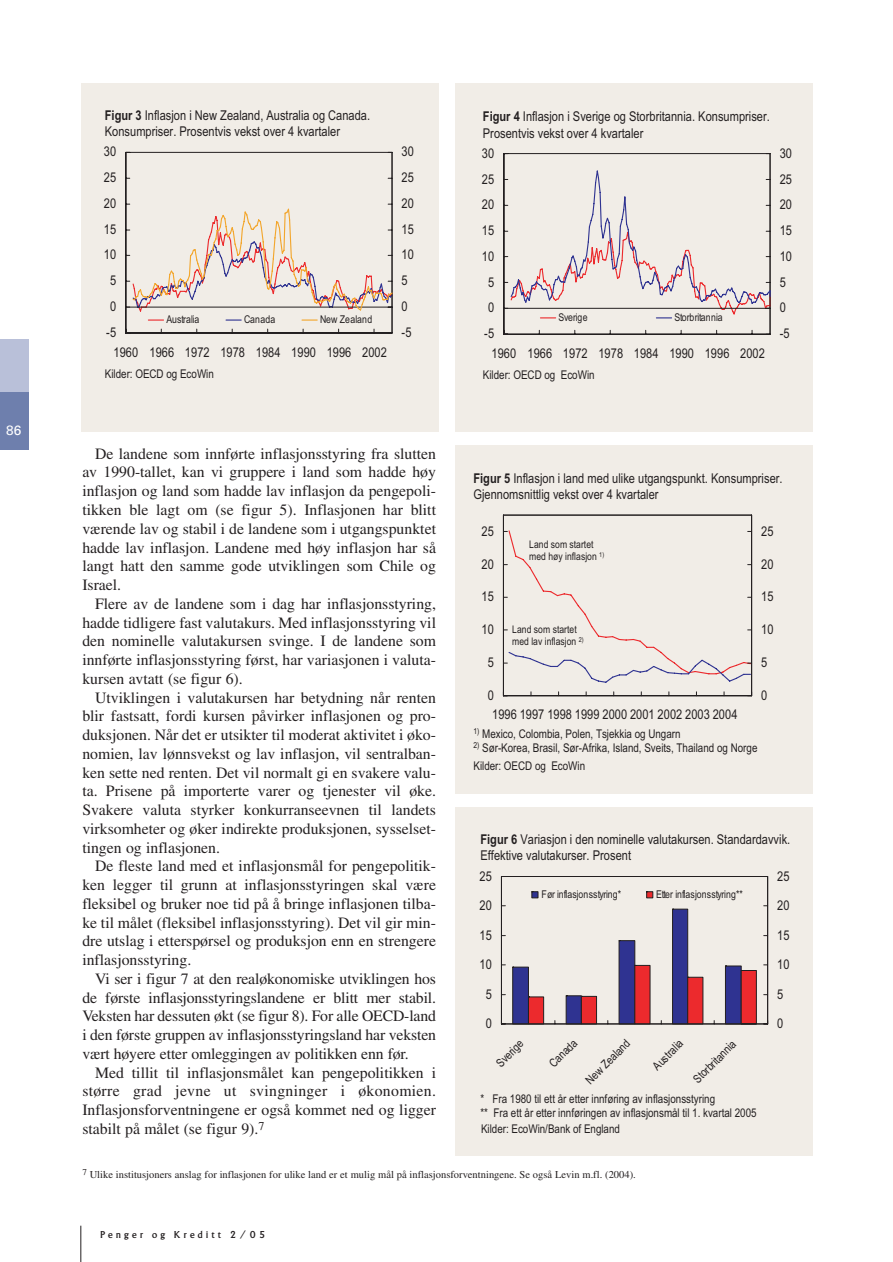
<style>
.page{position:relative;width:893px;height:1262px;background:#fff}
.page>*{position:absolute;margin:0;border:0;box-sizing:border-box;transform-origin:0 0}
.t1{font:15.75px/18.8px "Times";color:#231f20;text-align:justify}
.t2{font:13.5px/16.2px "Arial Narrow";color:#231f20}
.t3{font:13.5px "Univers";color:#fff}
.t4{font:12px/14.4px "Arial Narrow";color:#231f20}
.t5{font:11.85px "Arial Narrow";color:#231f20}
.t6{font:10.65px "Arial Narrow";letter-spacing:-.01em;color:#231f20}
.t7{font:10.65px "Arial Narrow";letter-spacing:.02em;color:#231f20}
.t8{font:10.5px "Times";color:#231f20}
.t9{font:10.5px/12.6px "Arial Narrow";color:#231f20}
.t10{font:10.5px "Albertus";letter-spacing:.31em;color:#231f20}
.s1{font-weight:700}
</style>
<div class="page">
<hr style="left:80px;top:1225px;width:1px;height:37px;background:#231f20">
<div style="left:0;top:339px;width:28px;height:110px;background:#b9c0d9"></div>
<div style="left:0;top:392px;width:28px;height:57px;background:#6e7fad"></div>
<div style="left:455px;top:84px;width:357px;height:348px;background:#f1ede7"></div>
<hr style="left:504px;top:153px;width:266px;height:1px;background:#231f20">
<hr style="left:503px;top:154px;width:1px;height:180px;background:#231f20">
<hr style="left:504px;top:334px;width:266px;height:1px;background:#231f20">
<hr style="left:769px;top:154px;width:1px;height:180px;background:#231f20">
<svg style="left:504px;top:170px;width:267px;height:148px"></svg>
<div style="left:455px;top:445px;width:357px;height:348px;background:#f1ede7"></div>
<hr style="left:503px;top:515px;width:1px;height:180px;background:#231f20">
<hr style="left:503px;top:695px;width:248px;height:1px;background:#231f20">
<hr style="left:751px;top:515px;width:1px;height:180px;background:#231f20">
<hr style="left:503px;top:515px;width:248px;height:1px;background:#231f20">
<svg style="left:504px;top:530px;width:247px;height:153px"></svg>
<div style="left:455px;top:806px;width:357px;height:349px;background:#f1ede7"></div>
<svg style="left:501px;top:876px;width:267px;height:148px"></svg>
<div style="left:81px;top:84px;width:357px;height:348px;background:#f1ede7"></div>
<hr style="left:126px;top:152px;width:266px;height:1px;background:#231f20">
<hr style="left:126px;top:152px;width:1px;height:181px;background:#231f20">
<hr style="left:126px;top:333px;width:266px;height:1px;background:#231f20">
<hr style="left:392px;top:152px;width:1px;height:181px;background:#231f20">
<svg style="left:126px;top:204px;width:267px;height:108px"></svg>
<svg style="left:148px;top:319px;width:15px;height:2px"></svg>
<svg style="left:226px;top:319px;width:15px;height:2px"></svg>
<svg style="left:302px;top:319px;width:15px;height:2px"></svg>
<p class="t3" style="left:6px;top:425px;width:17px">86</p>
<p class="t2" style="left:105px;top:108px;width:267px"><span class="s1">Figur 3</span> Inflasjon i New Zealand, Australia og Canada.<br>Konsumpriser. Prosentvis vekst over 4 kvartaler</p>
<p class="t2" style="left:483px;top:110px;width:288px"><span class="s1">Figur 4</span> Inflasjon i Sverige og Storbritannia. Konsumpriser.<br>Prosentvis vekst over 4 kvartaler</p>
<p class="t2" style="left:104px;top:145px;width:14px">30</p>
<p class="t2" style="left:401px;top:145px;width:14px">30</p>
<p class="t2" style="left:482px;top:146px;width:14px">30</p>
<p class="t2" style="left:779px;top:146px;width:14px">30</p>
<p class="t2" style="left:104px;top:171px;width:14px">25</p>
<p class="t2" style="left:401px;top:171px;width:14px">25</p>
<p class="t2" style="left:482px;top:172px;width:14px">25</p>
<p class="t2" style="left:779px;top:172px;width:14px">25</p>
<p class="t2" style="left:104px;top:197px;width:14px">20</p>
<p class="t2" style="left:401px;top:197px;width:14px">20</p>
<p class="t2" style="left:482px;top:198px;width:14px">20</p>
<p class="t2" style="left:779px;top:198px;width:14px">20</p>
<p class="t2" style="left:104px;top:222px;width:14px">15</p>
<p class="t2" style="left:401px;top:222px;width:14px">15</p>
<p class="t2" style="left:482px;top:224px;width:14px">15</p>
<p class="t2" style="left:779px;top:224px;width:14px">15</p>
<p class="t2" style="left:104px;top:248px;width:14px">10</p>
<p class="t2" style="left:401px;top:248px;width:14px">10</p>
<p class="t2" style="left:482px;top:249px;width:14px">10</p>
<p class="t2" style="left:779px;top:249px;width:14px">10</p>
<p class="t2" style="left:110px;top:274px;width:8px">5</p>
<p class="t2" style="left:401px;top:274px;width:8px">5</p>
<p class="t2" style="left:488px;top:275px;width:8px">5</p>
<p class="t2" style="left:779px;top:275px;width:8px">5</p>
<p class="t2" style="left:110px;top:300px;width:8px">0</p>
<p class="t6" style="left:166px;top:316px;width:34px">Australia</p>
<p class="t6" style="left:244px;top:316px;width:33px">Canada</p>
<p class="t7" style="left:320px;top:316px;width:54px">New Zealand</p>
<p class="t2" style="left:401px;top:300px;width:8px">0</p>
<p class="t2" style="left:488px;top:301px;width:8px">0</p>
<p class="t6" style="left:558px;top:314px;width:31px">Sverige</p>
<p class="t6" style="left:674px;top:314px;width:50px">Storbritannia</p>
<p class="t2" style="left:779px;top:301px;width:8px">0</p>
<p class="t2" style="left:106px;top:325px;width:12px">-5</p>
<p class="t2" style="left:401px;top:325px;width:12px">-5</p>
<p class="t2" style="left:484px;top:327px;width:12px">-5</p>
<p class="t2" style="left:779px;top:327px;width:12px">-5</p>
<p class="t2" style="left:113px;top:345px;width:275px">1960 1966 1972 1978 1984 1990 1996 2002</p>
<p class="t2" style="left:491px;top:346px;width:275px">1960 1966 1972 1978 1984 1990 1996 2002</p>
<p class="t4" style="left:105px;top:367px;width:111px">Kilder: OECD og EcoWin</p>
<p class="t4" style="left:483px;top:369px;width:113px">Kilder: OECD og EcoWin</p>
<p class="t1" style="left:82px;top:445px;width:355px;text-indent:13px">De landene som innførte inflasjonsstyring fra slutten av 1990-tallet, kan vi gruppere i land som hadde høy inflasjon og land som hadde lav inflasjon da pengepoli&shy;tikken ble lagt om (se figur 5). Inflasjonen har blitt værende lav og stabil i de landene som i utgangspunktet hadde lav inflasjon. Landene med høy inflasjon har så langt hatt den samme gode utviklingen som Chile og Israel.</p>
<p class="t1" style="left:82px;top:595px;width:355px;text-indent:13px">Flere av de landene som i dag har inflasjonsstyring, hadde tidligere fast valutakurs. Med inflasjonsstyring vil den nominelle valutakursen svinge. I de landene som innførte inflasjonsstyring først, har variasjonen i valuta&shy;kursen avtatt (se figur 6).</p>
<p class="t1" style="left:82px;top:689px;width:355px;text-indent:13px">Utviklingen i valutakursen har betydning når renten blir fastsatt, fordi kursen påvirker inflasjonen og pro&shy;duksjonen. Når det er utsikter til moderat aktivitet i øko&shy;nomien, lav lønnsvekst og lav inflasjon, vil sentralban&shy;ken sette ned renten. Det vil normalt gi en svakere valu&shy;ta. Prisene på importerte varer og tjenester vil øke.<br>Svakere valuta styrker konkurranseevnen til landets virksomheter og øker indirekte produksjonen, sysselset&shy;tingen og inflasjonen.</p>
<p class="t1" style="left:82px;top:858px;width:355px;text-indent:13px">De fleste land med et inflasjonsmål for pengepolitik&shy;ken legger til grunn at inflasjonsstyringen skal være fleksibel og bruker noe tid på å bringe inflasjonen tilba&shy;ke til målet (fleksibel inflasjonsstyring). Det vil gir min&shy;dre utslag i etterspørsel og produksjon enn en strengere inflasjonsstyring.</p>
<p class="t1" style="left:82px;top:970px;width:355px;text-indent:13px">Vi ser i figur 7 at den realøkonomiske utviklingen hos de første inflasjonsstyringslandene er blitt mer stabil.<br>Veksten har dessuten økt (se figur 8). For alle OECD-land i den første gruppen av inflasjonsstyringsland har veksten vært høyere etter omleggingen av politikken enn før.</p>
<p class="t1" style="left:82px;top:1064px;width:355px;text-indent:13px">Med tillit til inflasjonsmålet kan pengepolitikken i større grad jevne ut svingninger i økonomien.<br>Inflasjonsforventningene er også kommet ned og ligger stabilt på målet (se figur 9).<sup>7</sup></p>
<p class="t2" style="left:473px;top:471px;width:311px"><span class="s1">Figur 5</span> Inflasjon i land med ulike utgangspunkt. Konsumpriser.<br>Gjennomsnittlig vekst over 4 kvartaler</p>
<p class="t2" style="left:481px;top:524px;width:14px">25</p>
<p class="t2" style="left:761px;top:524px;width:14px">25</p>
<p class="t2" style="left:481px;top:557px;width:14px">20</p>
<p class="t9" style="left:529px;top:539px;width:76px">Land som startet med høy inflasjon <sup>1)</sup></p>
<p class="t2" style="left:761px;top:557px;width:14px">20</p>
<p class="t2" style="left:481px;top:590px;width:14px">15</p>
<p class="t2" style="left:761px;top:590px;width:14px">15</p>
<p class="t2" style="left:481px;top:622px;width:14px">10</p>
<p class="t9" style="left:512px;top:624px;width:73px">Land som startet med lav inflasjon <sup>2)</sup></p>
<p class="t2" style="left:761px;top:622px;width:14px">10</p>
<p class="t2" style="left:487px;top:655px;width:8px">5</p>
<p class="t2" style="left:761px;top:655px;width:8px">5</p>
<p class="t2" style="left:487px;top:688px;width:8px">0</p>
<p class="t2" style="left:761px;top:688px;width:8px">0</p>
<p class="t2" style="left:492px;top:708px;width:247px">1996 1997 1998 1999 2000 2001 2002 2003 2004</p>
<p class="t4" style="left:473px;top:727px;width:208px"><sup>1)</sup> Mexico, Colombia, Polen, Tsjekkia og Ungarn</p>
<p class="t4" style="left:473px;top:741px;width:285px"><sup>2)</sup> Sør-Korea, Brasil, Sør-Afrika, Island, Sveits, Thailand og Norge</p>
<p class="t4" style="left:473px;top:760px;width:113px">Kilder: OECD og EcoWin</p>
<p class="t2" style="left:480px;top:832px;width:311px"><span class="s1">Figur 6</span> Variasjon i den nominelle valutakursen. Standardavvik.<br>Effektive valutakurser. Prosent</p>
<p class="t2" style="left:479px;top:869px;width:14px">25</p>
<p class="t2" style="left:479px;top:898px;width:14px">20</p>
<p class="t2" style="left:479px;top:928px;width:14px">15</p>
<p class="t2" style="left:479px;top:957px;width:14px">10</p>
<p class="t2" style="left:485px;top:987px;width:8px">5</p>
<p class="t2" style="left:485px;top:1016px;width:8px">0</p>
<p class="t6" style="left:541px;top:891px;width:81px">Før inflasjonsstyring*</p>
<p class="t6" style="left:656px;top:891px;width:88px">Etter inflasjonsstyring**</p>
<p class="t5" style="left:495px;top:1061px;width:34px;rotate:-45deg">Sverige</p>
<p class="t5" style="left:548px;top:1062px;width:36px;rotate:-45deg">Canada</p>
<p class="t5" style="left:584px;top:1079px;width:59px;rotate:-45deg">New Zealand</p>
<p class="t5" style="left:651px;top:1064px;width:39px;rotate:-45deg">Australia</p>
<p class="t5" style="left:692px;top:1077px;width:56px;rotate:-45deg">Storbritannia</p>
<p class="t4" style="left:480px;top:1092px;width:278px">* Fra 1980 til ett år etter innføring av inflasjonsstyring<br>** Fra ett år etter innføringen av inflasjonsmål til 1. kvartal 2005</p>
<p class="t4" style="left:481px;top:1122px;width:140px">Kilder: EcoWin/Bank of England</p>
<p class="t2" style="left:777px;top:869px;width:14px">25</p>
<p class="t2" style="left:777px;top:898px;width:14px">20</p>
<p class="t2" style="left:777px;top:928px;width:14px">15</p>
<p class="t2" style="left:777px;top:957px;width:14px">10</p>
<p class="t2" style="left:777px;top:987px;width:8px">5</p>
<p class="t2" style="left:777px;top:1016px;width:8px">0</p>
<p class="t8" style="left:82px;top:1170px;width:555px"><sup>7</sup> Ulike institusjoners anslag for inflasjonen for ulike land er et mulig mål på inflasjonsforventningene. Se også Levin m.fl. (2004).</p>
<p class="t10" style="left:101px;top:1230px;width:166px">Penger og Kreditt 2/05</p>
</div>
